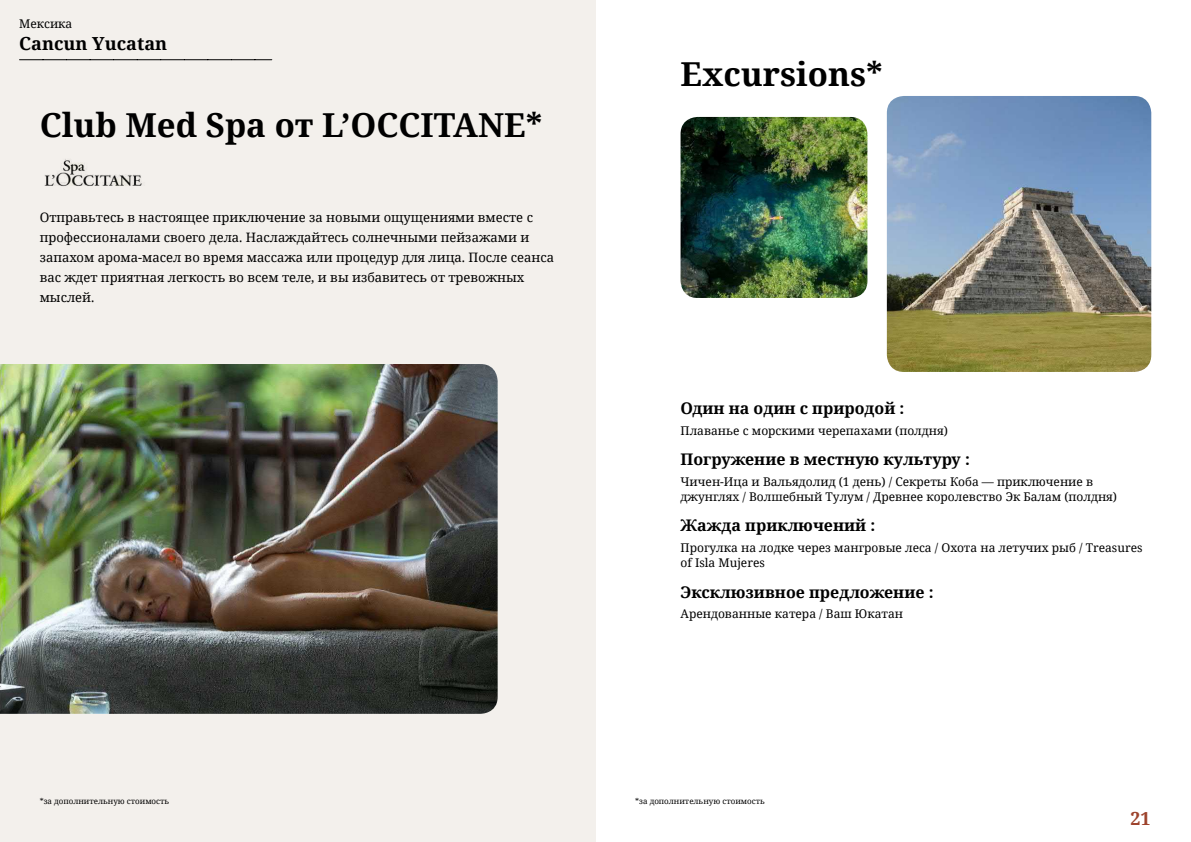
<style>
.page{position:relative;width:1191px;height:842px;background:#fff}
.page>*{position:absolute;margin:0;border:0;box-sizing:border-box;transform-origin:0 0}
.t1{font:700 33px "Noto Serif";color:#000}
.t2{font:700 18px "Noto Serif";color:#000}
.t3{font:700 18px "Noto Serif";color:#9d432c}
.t4{font:700 16px "Noto Serif";color:#000}
.t5{font:13px/20px "Noto Serif";color:#000}
.t6{font:12px/15px "Noto Serif";color:#000}
.t7{font:8px "Noto Serif";color:#000}
</style>
<div class="page">
<div style="left:0;top:0;width:595px;height:842px;background:#f3f0ec"></div>
<img style="left:0;top:364px;width:497px;height:350px">
<img style="left:680px;top:117px;width:187px;height:181px">
<img style="left:887px;top:96px;width:264px;height:276px">
<svg style="left:20px;top:59px;width:252px;height:1px"></svg>
<img style="left:44px;top:159px;width:98px;height:28px">
<p class="t6" style="left:19px;top:16px;width:55px">Мексика</p>
<h2 class="t2" style="left:19px;top:31px;width:149px">Cancun Yucatan</h2>
<h1 class="t1" style="left:40px;top:102px;width:504px">Club Med Spa от L’OCCITANE*</h1>
<p class="t5" style="left:40px;top:207px;width:516px">Отправьтесь в настоящее приключение за новыми ощущениями вместе с профессионалами своего дела. Наслаждайтесь солнечными пейзажами и запахом арома-масел во время массажа или процедур для лица. После сеанса вас ждет приятная легкость во всем теле, и вы избавитесь от тревожных мыслей.</p>
<p class="t7" style="left:40px;top:796px;width:131px">*за дополнительную стоимость</p>
<h1 class="t1" style="left:680px;top:51px;width:204px">Excursions*</h1>
<h3 class="t4" style="left:680px;top:397px;width:225px">Один на один с природой :</h3>
<p class="t6" style="left:680px;top:422px;width:269px">Плаванье с морскими черепахами (полдня)</p>
<h3 class="t4" style="left:680px;top:448px;width:291px">Погружение в местную культуру :</h3>
<p class="t6" style="left:680px;top:473px;width:438px">Чичен-Ица и Вальядолид (1 день) / Секреты Коба — приключение в джунглях / Волшебный Тулум / Древнее королевство Эк Балам (полдня)</p>
<h3 class="t4" style="left:680px;top:514px;width:196px">Жажда приключений :</h3>
<p class="t6" style="left:680px;top:540px;width:463px">Прогулка на лодке через мангровые леса / Охота на летучих рыб / Treasures of Isla Mujeres</p>
<h3 class="t4" style="left:680px;top:580px;width:254px">Эксклюзивное предложение :</h3>
<p class="t6" style="left:680px;top:606px;width:224px">Арендованные катера / Ваш Юкатан</p>
<p class="t7" style="left:635px;top:796px;width:131px">*за дополнительную стоимость</p>
<h2 class="t3" style="left:1130px;top:806px;width:22px">21</h2>
</div>
